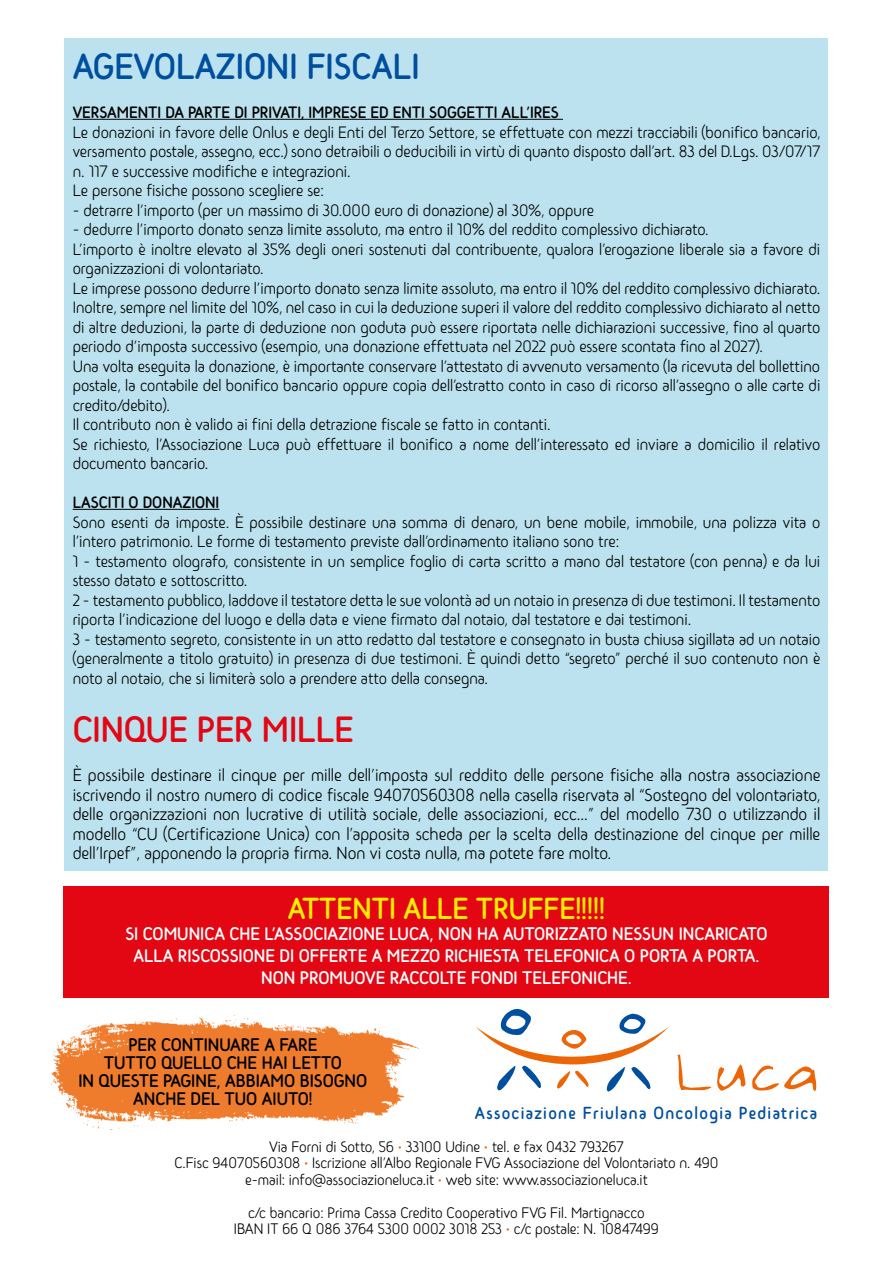
<style>
.page{position:relative;width:893px;height:1263px;background:#fff}
.page>*{position:absolute;margin:0;border:0;box-sizing:border-box;transform-origin:0 0}
.t1{font:600 36px "Sary Soft";color:#004f9f}
.t2{font:600 36px "Sary Soft";color:#e30613}
.t3{font:600 30px "Sary Soft";color:#ffed00}
.t4{font:600 18px/21.6px "Sary Soft";color:#fff;text-align:center}
.t5{font:600 18px/18px "Sary Soft";color:#000;text-align:center}
.t6{font:300 17.25px/19.5px "Sary Soft";color:#000;text-align:justify}
.t7{font:600 17.25px "Sary Soft";letter-spacing:.075em;color:#004f9f}
.t8{font:300 16.2px/19.5px "Sary Soft";color:#000}
.t9{font:600 16.2px "Sary Soft";color:#000}
.t10{font:300 15px/16.5px "Sary Soft";color:#000;text-align:center}
.s1{color:#ec6608}
</style>
<div class="page">
<img style="left:51px;top:1015px;width:367px;height:114px">
<div style="left:65px;top:38px;width:763px;height:832px;background:#bbe2ee"></div>
<hr style="left:73px;top:119px;width:490px;height:1px;background:#000">
<hr style="left:73px;top:509px;width:146px;height:1px;background:#000">
<div style="left:64px;top:886px;width:765px;height:112px;background:#e30613"></div>
<svg style="left:476px;top:1009px;width:193px;height:83px"></svg>
<svg style="left:677px;top:1054px;width:68px;height:37px"></svg>
<svg style="left:752px;top:1065px;width:65px;height:26px"></svg>
<h1 class="t1" style="left:73px;top:45px;width:348px">AGEVOLAZIONI FISCALI</h1>
<p class="t9" style="left:73px;top:103px;width:488px">VERSAMENTI DA PARTE DI PRIVATI, IMPRESE ED ENTI SOGGETTI ALL’IRES</p>
<p class="t8" style="left:73px;top:122px;width:749px">Le donazioni in favore delle Onlus e degli Enti del Terzo Settore, se effettuate con mezzi tracciabili (bonifico bancario, versamento postale, assegno, ecc.) sono detraibili o deducibili in virtù di quanto disposto dall’art. 83 del D.Lgs. 03/07/17 n. 117 e successive modifiche e integrazioni.<br>Le persone fisiche possono scegliere se:</p>
<p class="t8" style="left:73px;top:200px;width:523px">- detrarre l’importo (per un massimo di 30.000 euro di donazione) al 30%, oppure</p>
<p class="t8" style="left:73px;top:220px;width:749px">- dedurre l’importo donato senza limite assoluto, ma entro il 10% del reddito complessivo dichiarato.<br>L’importo è inoltre elevato al 35% degli oneri sostenuti dal contribuente, qualora l’erogazione liberale sia a favore di organizzazioni di volontariato.<br>Le imprese possono dedurre l’importo donato senza limite assoluto, ma entro il 10% del reddito complessivo dichiarato.<br>Inoltre, sempre nel limite del 10%, nel caso in cui la deduzione superi il valore del reddito complessivo dichiarato al netto di altre deduzioni, la parte di deduzione non goduta può essere riportata nelle dichiarazioni successive, fino al quarto periodo d’imposta successivo (esempio, una donazione effettuata nel 2022 può essere scontata fino al 2027).<br>Una volta eseguita la donazione, è importante conservare l’attestato di avvenuto versamento (la ricevuta del bollettino postale, la contabile del bonifico bancario oppure copia dell’estratto conto in caso di ricorso all’assegno o alle carte di credito/debito).<br>Il contributo non è valido ai fini della detrazione fiscale se fatto in contanti.<br>Se richiesto, l’Associazione Luca può effettuare il bonifico a nome dell’interessato ed inviare a domicilio il relativo documento bancario.</p>
<p class="t9" style="left:73px;top:493px;width:148px">LASCITI O DONAZIONI</p>
<p class="t8" style="left:73px;top:512px;width:749px">Sono esenti da imposte. È possibile destinare una somma di denaro, un bene mobile, immobile, una polizza vita o l’intero patrimonio. Le forme di testamento previste dall’ordinamento italiano sono tre:<br>1 - testamento olografo, consistente in un semplice foglio di carta scritto a mano dal testatore (con penna) e da lui stesso datato e sottoscritto.<br>2 - testamento pubblico, laddove il testatore detta le sue volontà ad un notaio in presenza di due testimoni. Il testamento riporta l’indicazione del luogo e della data e viene firmato dal notaio, dal testatore e dai testimoni.<br>3 - testamento segreto, consistente in un atto redatto dal testatore e consegnato in busta chiusa sigillata ad un notaio (generalmente a titolo gratuito) in presenza di due testimoni. È quindi detto “segreto” perché il suo contenuto non è noto al notaio, che si limiterà solo a prendere atto della consegna.</p>
<h1 class="t2" style="left:73px;top:708px;width:283px">CINQUE PER MILLE</h1>
<p class="t6" style="left:73px;top:765px;width:749px">È possibile destinare il cinque per mille dell’imposta sul reddito delle persone fisiche alla nostra associazione iscrivendo il nostro numero di codice fiscale 94070560308 nella casella riservata al “Sostegno del volontariato, delle organizzazioni non lucrative di utilità sociale, delle associazioni, ecc...” del modello 730 o utilizzando il modello “CU (Certificazione Unica) con l’apposita scheda per la scelta della destinazione del cinque per mille dell’Irpef”, apponendo la propria firma. Non vi costa nulla, ma potete fare molto.</p>
<h2 class="t3" style="left:288px;top:890px;width:319px">ATTENTI ALLE TRUFFE!!!!!</h2>
<p class="t4" style="left:125px;top:923px;width:644px">SI COMUNICA CHE L’ASSOCIAZIONE LUCA, NON HA AUTORIZZATO NESSUN INCARICATO<br>ALLA RISCOSSIONE DI OFFERTE A MEZZO RICHIESTA TELEFONICA O PORTA A PORTA.<br>NON PROMUOVE RACCOLTE FONDI TELEFONICHE.</p>
<p class="t5" style="left:78px;top:1035px;width:290px">PER CONTINUARE A FARE<br>TUTTO QUELLO CHE HAI LETTO<br>IN QUESTE PAGINE, ABBIAMO BISOGNO<br>ANCHE DEL TUO AIUTO!</p>
<p class="t10" style="left:174px;top:1138px;width:546px">Via Forni di Sotto, 56 <span class="s1">•</span> 33100 Udine <span class="s1">•</span> tel. e fax 0432 793267<br>C.Fisc 94070560308 <span class="s1">•</span> Iscrizione all’Albo Regionale FVG Associazione del Volontariato n. 490 e-mail: info@associazioneluca.it <span class="s1">•</span> web site: www.associazioneluca.it</p>
<p class="t10" style="left:234px;top:1204px;width:426px">c/c bancario: Prima Cassa Credito Cooperativo FVG Fil. Martignacco<br>IBAN IT 66 Q 086 3764 5300 0002 3018 253 <span class="s1">•</span> c/c postale: N. 10847499</p>
<p class="t7" style="left:475px;top:1103px;width:344px">Associazione Friulana Oncologia Pediatrica</p>
</div>
